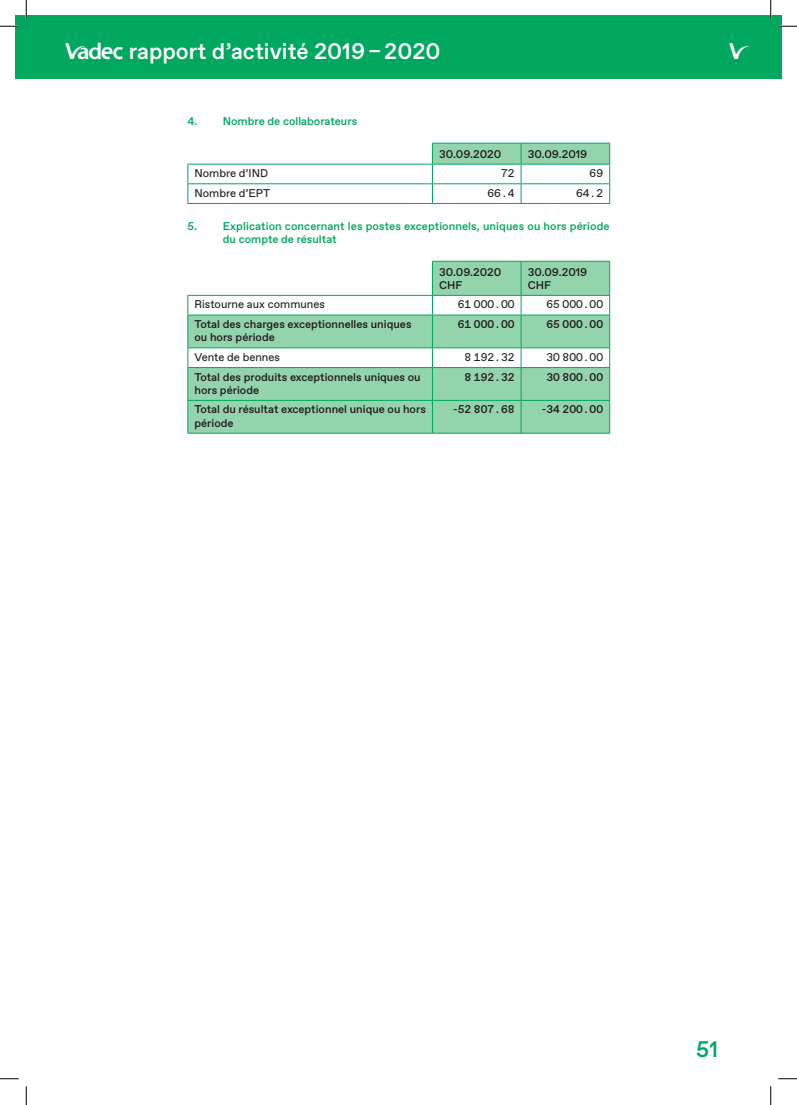
<style>
.page{position:relative;width:797px;height:1105px;background:#fff}
.page>*{position:absolute;margin:0;border:0;box-sizing:border-box;transform-origin:0 0}
.t1{font:500 22.5px "Favorit";color:#fff}
.t2{font:500 22.5px "Favorit";color:#00a75f}
.t3{font:500 22.5px "Vadec";color:#fff}
.t4{font:500 11.25px/13.1px "Favorit";color:#231f20}
.t5{font:500 11.25px/13.1px "Favorit";letter-spacing:.01em;color:#00a75f}
.t6{font:11.25px "Favorit";color:#231f20}
.s1{font-family:"Vadec"}
</style>
<div class="page">
<div style="left:16px;top:16px;width:10px;height:63px;background:#00a75f"></div>
<div style="left:26px;top:16px;width:755px;height:63px;background:#00a75f"></div>
<hr style="left:187px;top:164px;width:245px;height:1px;background:#00a75f">
<hr style="left:187px;top:183px;width:245px;height:1px;background:#00a75f">
<svg style="left:187px;top:164px;width:1px;height:39px"></svg>
<hr style="left:187px;top:203px;width:245px;height:1px;background:#00a75f">
<hr style="left:432px;top:203px;width:89px;height:1px;background:#00a75f">
<hr style="left:521px;top:203px;width:89px;height:1px;background:#00a75f">
<svg style="left:432px;top:143px;width:178px;height:60px"></svg>
<svg style="left:188px;top:262px;width:421px;height:171px;fill:#94d4ad"></svg>
<hr style="left:187px;top:367px;width:245px;height:1px;background:#00a75f">
<hr style="left:187px;top:368px;width:1px;height:32px;background:#00a75f">
<hr style="left:432px;top:367px;width:89px;height:1px;background:#00a75f">
<hr style="left:432px;top:368px;width:1px;height:32px;background:#00a75f">
<hr style="left:521px;top:367px;width:89px;height:1px;background:#00a75f">
<hr style="left:521px;top:368px;width:1px;height:32px;background:#00a75f">
<hr style="left:609px;top:368px;width:1px;height:32px;background:#00a75f">
<hr style="left:187px;top:400px;width:245px;height:1px;background:#00a75f">
<hr style="left:187px;top:401px;width:1px;height:32px;background:#00a75f">
<hr style="left:432px;top:400px;width:89px;height:1px;background:#00a75f">
<hr style="left:432px;top:401px;width:1px;height:32px;background:#00a75f">
<hr style="left:521px;top:400px;width:89px;height:1px;background:#00a75f">
<hr style="left:521px;top:401px;width:1px;height:32px;background:#00a75f">
<hr style="left:609px;top:401px;width:1px;height:32px;background:#00a75f">
<hr style="left:432px;top:261px;width:89px;height:1px;background:#00a75f">
<hr style="left:521px;top:261px;width:89px;height:1px;background:#00a75f">
<hr style="left:187px;top:295px;width:245px;height:1px;background:#00a75f">
<hr style="left:432px;top:295px;width:89px;height:1px;background:#00a75f">
<hr style="left:521px;top:295px;width:89px;height:1px;background:#00a75f">
<svg style="left:187px;top:296px;width:423px;height:71px"></svg>
<hr style="left:187px;top:433px;width:245px;height:1px;background:#00a75f">
<hr style="left:432px;top:433px;width:89px;height:1px;background:#00a75f">
<hr style="left:521px;top:433px;width:89px;height:1px;background:#00a75f">
<hr style="left:432px;top:262px;width:1px;height:33px;background:#00a75f">
<hr style="left:521px;top:262px;width:1px;height:33px;background:#00a75f">
<hr style="left:609px;top:262px;width:1px;height:33px;background:#00a75f">
<svg style="left:0;top:25px;width:19px;height:2px"></svg>
<svg style="left:778px;top:25px;width:19px;height:2px"></svg>
<svg style="left:0;top:1078px;width:19px;height:1px"></svg>
<svg style="left:778px;top:1078px;width:19px;height:1px"></svg>
<svg style="left:25px;top:0;width:2px;height:19px"></svg>
<svg style="left:25px;top:1086px;width:2px;height:19px"></svg>
<svg style="left:770px;top:0;width:1px;height:19px"></svg>
<svg style="left:770px;top:1086px;width:1px;height:19px"></svg>
<h1 class="t1" style="left:66px;top:36px;width:376px"><span class="s1">e</span> rapport d’activité 2019 – 2020</h1>
<h1 class="t3" style="left:729px;top:39px;width:23px">b</h1>
<p class="t5" style="left:187px;top:114px;width:171px">4. Nombre de collaborateurs</p>
<p class="t4" style="left:439px;top:147px;width:64px">30.09.2020</p>
<p class="t4" style="left:527px;top:147px;width:61px">30.09.2019</p>
<p class="t6" style="left:194px;top:166px;width:75px">Nombre d’IND</p>
<p class="t6" style="left:501px;top:166px;width:15px">72</p>
<p class="t6" style="left:589px;top:166px;width:15px">69</p>
<p class="t6" style="left:194px;top:185px;width:77px">Nombre d’EPT</p>
<p class="t6" style="left:487px;top:185px;width:29px">66.4</p>
<p class="t6" style="left:576px;top:185px;width:29px">64.2</p>
<p class="t5" style="left:223px;top:219px;width:388px;text-indent:-35px">5. Explication concernant les postes exceptionnels, uniques ou hors période du compte de résultat</p>
<p class="t4" style="left:439px;top:265px;width:64px">30.09.2020<br>CHF</p>
<p class="t4" style="left:527px;top:265px;width:61px">30.09.2019<br>CHF</p>
<p class="t6" style="left:194px;top:297px;width:132px">Ristourne aux communes</p>
<p class="t6" style="left:458px;top:297px;width:58px">61 000.00</p>
<p class="t6" style="left:546px;top:297px;width:58px">65 000.00</p>
<p class="t4" style="left:194px;top:318px;width:218px">Total des charges exceptionnelles uniques ou hors période</p>
<p class="t4" style="left:458px;top:318px;width:58px">61 000.00</p>
<p class="t4" style="left:546px;top:318px;width:58px">65 000.00</p>
<p class="t6" style="left:194px;top:350px;width:87px">Vente de bennes</p>
<p class="t6" style="left:464px;top:350px;width:51px">8 192.32</p>
<p class="t6" style="left:546px;top:350px;width:58px">30 800.00</p>
<p class="t4" style="left:194px;top:370px;width:228px">Total des produits exceptionnels uniques ou hors période</p>
<p class="t4" style="left:464px;top:370px;width:51px">8 192.32</p>
<p class="t4" style="left:546px;top:370px;width:58px">30 800.00</p>
<p class="t4" style="left:194px;top:403px;width:233px">Total du résultat exceptionnel unique ou hors période</p>
<p class="t4" style="left:453px;top:403px;width:63px">-52 807.68</p>
<p class="t4" style="left:541px;top:403px;width:63px">-34 200.00</p>
<h1 class="t2" style="left:696px;top:1034px;width:24px">51</h1>
</div>
